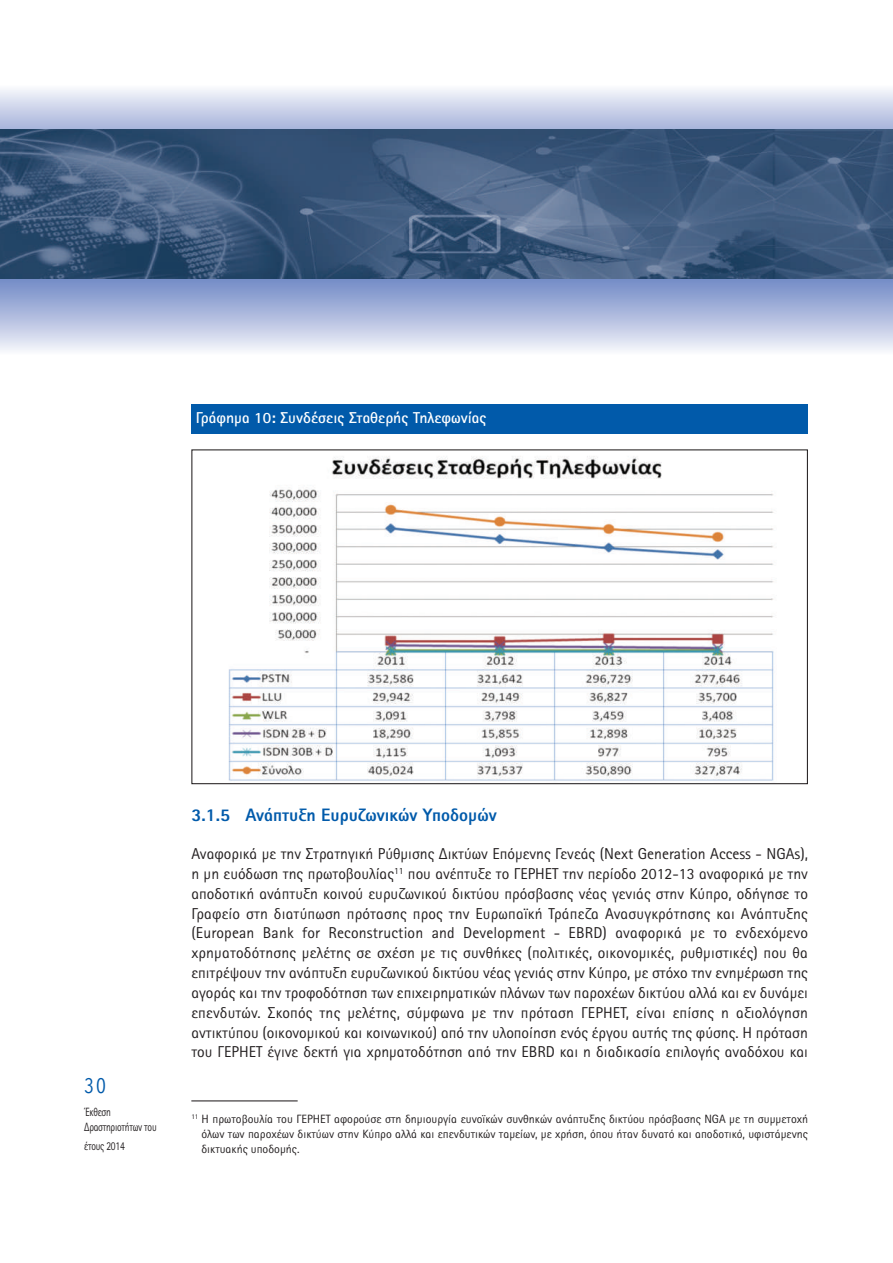
<style>
.page{position:relative;width:893px;height:1263px;background:#fff}
.page>*{position:absolute;margin:0;border:0;box-sizing:border-box;transform-origin:0 0}
.t1{font:21px "Avenir Next Condensed";color:#015aaa}
.t2{font:800 18px "Rotis Sans Hel";color:#015aaa}
.t3{font:15.75px/19.8px "Rotis Sans Hel";color:#231f20;text-align:justify}
.t4{font:700 15.75px "Rotis Sans Hel";color:#fff}
.t5{font:12px/15.1px "Rotis Sans Hel";color:#231f20;text-align:justify}
.t6{font:12px/15.1px "Rotis Sans Hel";letter-spacing:-.025em;color:#231f20;scale:.8 1}
</style>
<div class="page">
<img style="left:0;top:89px;width:893px;height:262px">
<img style="left:0;top:130px;width:893px;height:149px">
<img style="left:228px;top:456px;width:546px;height:325px">
<div style="left:191px;top:404px;width:617px;height:30px;background:#015aaa"></div>
<hr style="left:191px;top:1100px;width:107px;height:1px;background:#231f20">
<p class="t4" style="left:196px;top:412px;width:292px">Γράφημα 10: Συνδέσεις Σταθερής Τηλεφωνίας</p>
<h1 class="t1" style="left:84px;top:1071px;width:23px">30</h1>
<p class="t6" style="left:84px;top:1105px;width:92px">Έκθεση<br>Δραστηριοτήτων του</p>
<p class="t6" style="left:84px;top:1140px;width:52px">έτους 2014</p>
<p class="t2" style="left:191px;top:809px;width:307px">3.1.5 Ανάπτυξη Ευρυζωνικών Υποδομών</p>
<p class="t3" style="left:191px;top:845px;width:618px">Αναφορικά με την Στρατηγική Ρύθμισης Δικτύων Επόμενης Γενεάς (Next Generation Access - NGAs), η μη ευόδωση της πρωτοβουλίας<sup>11</sup> που ανέπτυξε το ΓΕΡΗΕΤ την περίοδο 2012-13 αναφορικά με την αποδοτική ανάπτυξη κοινού ευρυζωνικού δικτύου πρόσβασης νέας γενιάς στην Κύπρο, οδήγησε το Γραφείο στη διατύπωση πρότασης προς την Ευρωπαϊκή Τράπεζα Ανασυγκρότησης και Ανάπτυξης (European Bank for Reconstruction and Development - EBRD) αναφορικά με το ενδεχόμενο χρηματοδότησης μελέτης σε σχέση με τις συνθήκες (πολιτικές, οικονομικές, ρυθμιστικές) που θα επιτρέψουν την ανάπτυξη ευρυζωνικού δικτύου νέας γενιάς στην Κύπρο, με στόχο την ενημέρωση της αγοράς και την τροφοδότηση των επιχειρηματικών πλάνων των παροχέων δικτύου αλλά και εν δυνάμει επενδυτών. Σκοπός της μελέτης, σύμφωνα με την πρόταση ΓΕΡΗΕΤ, είναι επίσης η αξιολόγηση αντικτύπου (οικονομικού και κοινωνικού) από την υλοποίηση ενός έργου αυτής της φύσης. Η πρόταση του ΓΕΡΗΕΤ έγινε δεκτή για χρηματοδότηση από την EBRD και η διαδικασία επιλογής αναδόχου και</p>
<p class="t5" style="left:201px;top:1112px;width:608px;text-indent:-10px"><sup>11</sup> Η πρωτοβουλία του ΓΕΡΗΕΤ αφορούσε στη δημιουργία ευνοϊκών συνθηκών ανάπτυξης δικτύου πρόσβασης NGA με τη συμμετοχή όλων των παροχέων δικτύων στην Κύπρο αλλά και επενδυτικών ταμείων, με χρήση, όπου ήταν δυνατό και αποδοτικό, υφιστάμενης δικτυακής υποδομής.</p>
</div>
